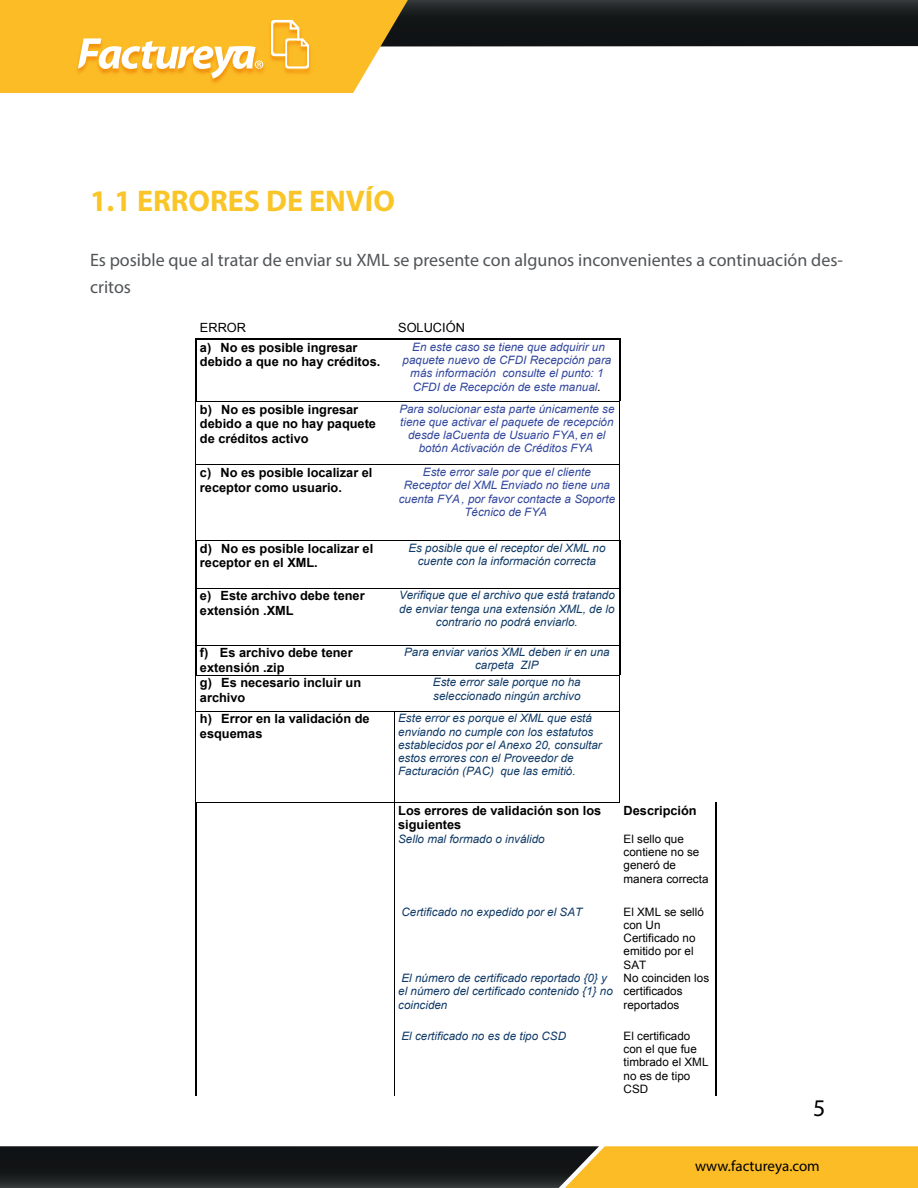
<style>
.page{position:relative;width:918px;height:1188px;background:#fff}
.page>*{position:absolute;margin:0;border:0;box-sizing:border-box;transform-origin:0 0}
.t1{font:700 30px "Myriad Pro";color:#f9c528}
.t2{font:24px "Myriad Pro";color:#000}
.t3{font:18px/27px "Myriad Pro";color:#515457}
.t4{font:15px "Myriad Pro";color:#000002}
.t5{font:700 12.75px/14.5px "Arial";color:#000002}
.t6{font:12.75px "Arial";color:#000002}
.t7{font:italic 11.55px/13.2px "Arial";color:#113b67;text-align:center}
.t8{font:italic 11.55px/13.2px "Arial";color:#32479d;text-align:center}
.t9{font:11.55px/13.2px "Arial";color:#000002}
.s1{font-style:normal;font-size:12.75px;color:#000002}
</style>
<div class="page">
<svg style="left:0;top:1146px;width:918px;height:42px;background:#6b5722"></svg>
<svg style="left:0;top:0;width:918px;height:93px"></svg>
<hr style="left:198px;top:338px;width:196px;height:2px;background:#000002">
<hr style="left:396px;top:338px;width:223px;height:2px;background:#000002">
<hr style="left:195px;top:340px;width:2px;height:61px;background:#000002">
<hr style="left:619px;top:340px;width:1px;height:61px;background:#000002">
<hr style="left:198px;top:401px;width:196px;height:1px;background:#000002">
<hr style="left:395px;top:401px;width:224px;height:1px;background:#000002">
<hr style="left:195px;top:402px;width:1px;height:63px;background:#000002">
<hr style="left:619px;top:402px;width:1px;height:63px;background:#000002">
<hr style="left:196px;top:465px;width:198px;height:1px;background:#000002">
<hr style="left:395px;top:465px;width:224px;height:1px;background:#000002">
<hr style="left:195px;top:465px;width:1px;height:75px;background:#000002">
<hr style="left:619px;top:465px;width:1px;height:75px;background:#000002">
<hr style="left:198px;top:540px;width:196px;height:1px;background:#000002">
<hr style="left:395px;top:540px;width:224px;height:1px;background:#000002">
<hr style="left:195px;top:541px;width:2px;height:47px;background:#000002">
<hr style="left:619px;top:541px;width:1px;height:47px;background:#000002">
<hr style="left:197px;top:588px;width:197px;height:1px;background:#000002">
<hr style="left:395px;top:588px;width:224px;height:1px;background:#000002">
<hr style="left:195px;top:589px;width:2px;height:56px;background:#000002">
<hr style="left:619px;top:589px;width:1px;height:56px;background:#000002">
<hr style="left:197px;top:645px;width:197px;height:1px;background:#000002">
<hr style="left:395px;top:645px;width:224px;height:1px;background:#000002">
<hr style="left:195px;top:645px;width:2px;height:30px;background:#000002">
<hr style="left:619px;top:645px;width:1px;height:30px;background:#000002">
<hr style="left:198px;top:675px;width:196px;height:1px;background:#000002">
<hr style="left:395px;top:675px;width:224px;height:1px;background:#000002">
<hr style="left:195px;top:676px;width:1px;height:35px;background:#000002">
<hr style="left:619px;top:676px;width:1px;height:35px;background:#000002">
<hr style="left:196px;top:711px;width:198px;height:1px;background:#000002">
<hr style="left:395px;top:711px;width:224px;height:1px;background:#000002">
<hr style="left:195px;top:712px;width:1px;height:90px;background:#000002">
<hr style="left:394px;top:712px;width:1px;height:90px;background:#000002">
<hr style="left:619px;top:712px;width:1px;height:90px;background:#000002">
<hr style="left:198px;top:802px;width:196px;height:1px;background:#000002">
<hr style="left:395px;top:802px;width:224px;height:1px;background:#000002">
<hr style="left:195px;top:803px;width:2px;height:29px;background:#000002">
<svg style="left:394px;top:802px;width:1px;height:30px"></svg>
<hr style="left:715px;top:803px;width:2px;height:29px;background:#000002">
<hr style="left:195px;top:832px;width:2px;height:73px;background:#000002">
<hr style="left:394px;top:832px;width:1px;height:73px;background:#000002">
<hr style="left:715px;top:832px;width:2px;height:73px;background:#000002">
<hr style="left:195px;top:905px;width:2px;height:66px;background:#000002">
<hr style="left:394px;top:905px;width:1px;height:66px;background:#000002">
<hr style="left:715px;top:905px;width:2px;height:66px;background:#000002">
<hr style="left:195px;top:971px;width:2px;height:58px;background:#000002">
<hr style="left:394px;top:971px;width:1px;height:58px;background:#000002">
<hr style="left:715px;top:971px;width:2px;height:58px;background:#000002">
<hr style="left:195px;top:1029px;width:2px;height:67px;background:#000002">
<hr style="left:394px;top:1029px;width:1px;height:67px;background:#000002">
<hr style="left:715px;top:1029px;width:2px;height:67px;background:#000002">
<h1 class="t1" style="left:90px;top:181px;width:307px">1.1 ERRORES DE ENVÍO</h1>
<h3 class="t3" style="left:90px;top:246px;width:755px">Es posible que al tratar de enviar su XML se presente con algunos inconvenientes a continuación des&shy;critos</h3>
<p class="t6" style="left:200px;top:319px;width:48px">ERROR</p>
<p class="t6" style="left:398px;top:319px;width:68px">SOLUCIÓN</p>
<p class="t5" style="left:200px;top:340px;width:182px">a) No es posible ingresar debido a que no hay créditos.</p>
<p class="t8" style="left:403px;top:340px;width:210px">En este caso se tiene que adquirir un paquete nuevo de CFDI Recepción para más información consulte el punto: 1</p>
<p class="t8" style="left:413px;top:381px;width:190px">CFDI de Recepción de este manual<span class="s1">.</span></p>
<p class="t5" style="left:200px;top:402px;width:178px">b) No es posible ingresar debido a que no hay paquete de créditos activo</p>
<p class="t8" style="left:399px;top:402px;width:217px">Para solucionar esta parte únicamente se tiene que activar el paquete de recepción desde laCuenta de Usuario FYA, en el botón Activación de Créditos FYA</p>
<p class="t5" style="left:200px;top:466px;width:174px">c) No es posible localizar el receptor como usuario.</p>
<p class="t8" style="left:399px;top:466px;width:218px">Este error sale por que el cliente<br>Receptor del XML Enviado no tiene una cuenta FYA, por favor contacte a Soporte<br>Técnico de FYA</p>
<p class="t5" style="left:200px;top:541px;width:175px">d) No es posible localizar el receptor en el XML.</p>
<p class="t7" style="left:408px;top:541px;width:199px">Es posible que el receptor del XML no cuente con la información correcta</p>
<p class="t5" style="left:200px;top:589px;width:166px">e) Este archivo debe tener extensión .XML</p>
<p class="t7" style="left:399px;top:589px;width:217px">Verifique que el archivo que está tratando de enviar tenga una extensión XML, de lo contrario no podrá enviarlo.</p>
<p class="t5" style="left:200px;top:646px;width:154px">f) Es archivo debe tener extensión .zip</p>
<p class="t7" style="left:404px;top:646px;width:207px">Para enviar varios XML deben ir en una carpeta ZIP</p>
<p class="t5" style="left:200px;top:676px;width:163px">g) Es necesario incluir un archivo</p>
<p class="t7" style="left:433px;top:676px;width:149px;text-align:left">Este error sale porque no ha seleccionado ningún archivo</p>
<p class="t5" style="left:200px;top:712px;width:171px">h) Error en la validación de esquemas</p>
<p class="t7" style="left:398px;top:712px;width:205px;text-align:left">Este error es porque el XML que está enviando no cumple con los estatutos establecidos por el Anexo 20, consultar estos errores con el Proveedor de Facturación (PAC) que las emitió.</p>
<p class="t5" style="left:398px;top:803px;width:205px">Los errores de validación son los siguientes</p>
<p class="t5" style="left:624px;top:803px;width:75px">Descripción</p>
<p class="t7" style="left:398px;top:832px;width:148px">Sello mal formado o inválido</p>
<p class="t9" style="left:624px;top:832px;width:86px">El sello que contiene no se generó de manera correcta</p>
<p class="t7" style="left:401px;top:905px;width:182px">Certificado no expedido por el SAT</p>
<p class="t9" style="left:624px;top:905px;width:82px">El XML se selló con Un<br>Certificado no emitido por el<br>SAT</p>
<p class="t7" style="left:398px;top:972px;width:216px;text-align:left">El número de certificado reportado {0} y el número del certificado contenido {1} no coinciden</p>
<p class="t9" style="left:624px;top:972px;width:87px">No coinciden los certificados reportados</p>
<p class="t7" style="left:401px;top:1029px;width:166px">El certificado no es de tipo CSD</p>
<p class="t9" style="left:624px;top:1029px;width:86px">El certificado con el que fue timbrado el XML no es de tipo<br>CSD</p>
<h2 class="t2" style="left:813px;top:1093px;width:14px">5</h2>
<p class="t4" style="left:695px;top:1157px;width:126px">www.factureya.com</p>
</div>
